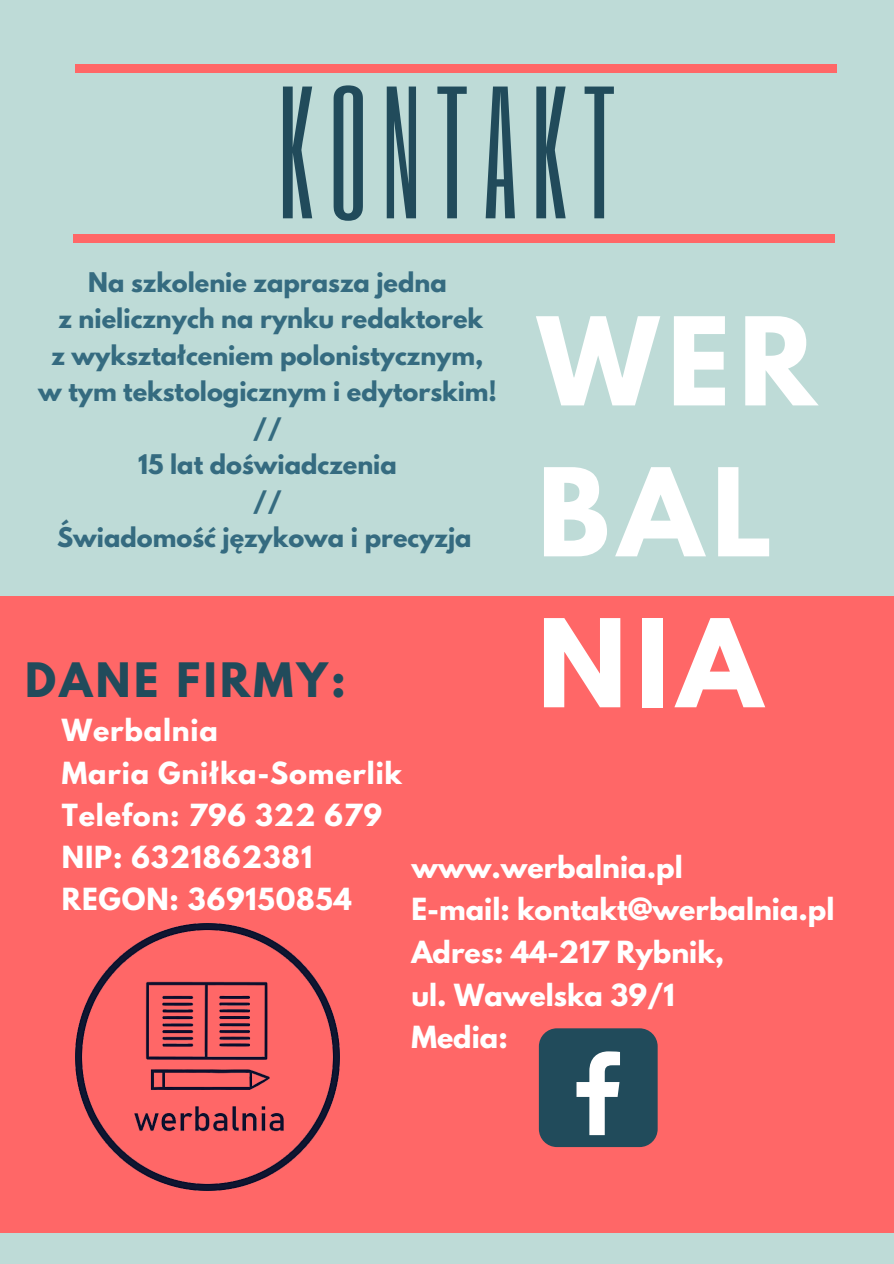
<style>
.page{position:relative;width:894px;height:1264px;background:#fff}
.page>*{position:absolute;margin:0;border:0;box-sizing:border-box;transform-origin:0 0}
.t1{font:156.15px "Six Caps";letter-spacing:.09em;color:#214b5b}
.t2{font:700 108.15px/150.9px "League Spartan";letter-spacing:.08em;color:#fff}
.t3{font:700 42px "League Spartan";letter-spacing:.08em;color:#214b5b}
.t4{font:700 27px/42.6px "League Spartan";color:#fff}
.t5{font:700 27px/42.2px "League Spartan";letter-spacing:.03em;color:#fff}
.t6{font:700 24px/36.6px "League Spartan";color:#356b80;text-align:center}
</style>
<div class="page">
<div style="left:0;top:0;width:893px;height:1263px;background:#bedbd7"></div>
<div style="left:75px;top:65px;width:761px;height:7px;background:#ff6767"></div>
<div style="left:0;top:596px;width:893px;height:636px;background:#ff6767"></div>
<div style="left:73px;top:234px;width:762px;height:8px;background:#ff6767"></div>
<div style="left:538px;top:1028px;width:119px;height:119px;background:#214b5b;border-radius:18px"></div>
<svg style="left:576px;top:1051px;width:44px;height:84px"></svg>
<img style="left:75px;top:923px;width:264px;height:267px">
<h1 class="t1" style="left:278px;top:46px;width:339px">KONTAKT</h1>
<p class="t6" style="left:38px;top:267px;width:460px">Na szkolenie zaprasza jedna<br>z nielicznych na rynku redaktorek<br>z wykształceniem polonistycznym, w tym tekstologicznym i edytorskim! //<br>15 lat doświadczenia<br>//<br>Świadomość językowa i precyzja</p>
<h3 class="t3" style="left:25px;top:659px;width:322px">DANE FIRMY:</h3>
<h2 class="t2" style="left:537px;top:300px;width:280px">WER<br>BAL<br>NIA</h2>
<p class="t5" style="left:62px;top:713px;width:341px">Werbalnia<br>Maria Gniłka-Somerlik<br>Telefon: 796 322 679<br>NIP: 6321862381<br>REGON: 369150854</p>
<p class="t4" style="left:411px;top:849px;width:424px">www.werbalnia.pl<br>E-mail: kontakt@werbalnia.pl<br>Adres: 44-217 Rybnik,<br>ul. Wawelska 39/1<br>Media:</p>
</div>
